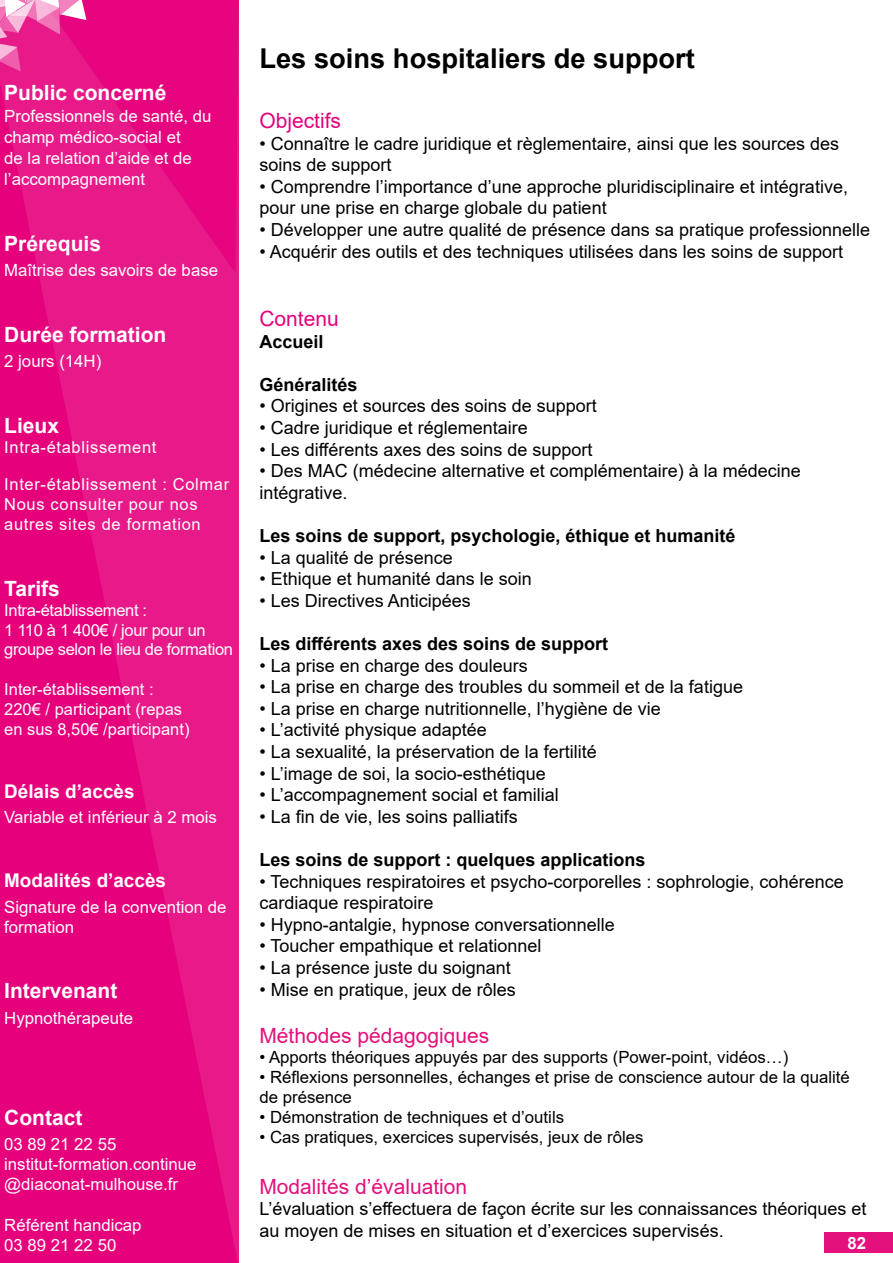
<style>
.page{position:relative;width:893px;height:1263px;background:#fff}
.page>*{position:absolute;margin:0;border:0;box-sizing:border-box;transform-origin:0 0}
.TITRES_DES_FORMATION{font:700 27.3px "Arial";color:#000}
.titres_colonnes{font:700 21px "Arial";color:#fff}
.t1{font:21px "Arial";color:#e4107c}
.t2{font:21px "Arial";color:#e6007c}
.texte_colonne{font:700 21px "Arial";color:#fff}
.texte_colonne-2{font:700 18.9px "Arial";color:#fff}
.t3{font:18px/21.6px "Arial";color:#000}
.t4{font:700 18px "Arial";color:#000}
.texte_colonne-3{font:16.8px/21px "Arial";color:#fff}
.t5{font:16.8px/20.1px "Arial";color:#000}
.t6{font:700 16.8px "Arial";color:#fff}
.texte_colonne-4{font:16.5px/20.1px "Arial";letter-spacing:.04em;color:#fff}
.texte_colonne-5{font:16.5px/19.8px "Arial";letter-spacing:-.02em;color:#fff}
.texte_colonne-6{font:16.5px/19.8px "Arial";color:#fff}
</style>
<div class="page">
<svg style="left:0;top:0;width:238px;height:1263px;background:#e60b81"></svg>
<div style="left:824px;top:1233px;width:68px;height:20px;background:#e4107c"></div>
<svg style="left:0;top:0;width:86px;height:72px;background:#ed4fa4"></svg>
<p class="titres_colonnes" style="left:4px;top:78px;width:164px">Public concerné</p>
<p class="texte_colonne-3" style="left:4px;top:106px;width:209px">Professionnels de santé, du</p>
<p class="texte_colonne-3" style="left:4px;top:127px;width:189px">champ médico-social et de la relation d’aide et de l’accompagnement</p>
<p class="texte_colonne" style="left:4px;top:229px;width:98px">Prérequis</p>
<p class="texte_colonne-3" style="left:4px;top:260px;width:215px">Maîtrise des savoirs de base</p>
<p class="titres_colonnes" style="left:4px;top:320px;width:164px">Durée formation</p>
<p class="texte_colonne-3" style="left:4px;top:351px;width:99px">2 jours (14H)</p>
<p class="titres_colonnes" style="left:4px;top:411px;width:56px">Lieux</p>
<p class="texte_colonne-4" style="left:4px;top:437px;width:154px">Intra-établissement</p>
<p class="texte_colonne-4" style="left:4px;top:474px;width:227px">Inter-établissement : Colmar</p>
<p class="texte_colonne-4" style="left:4px;top:494px;width:198px">Nous consulter pour nos autres sites de formation</p>
<p class="titres_colonnes" style="left:4px;top:574px;width:57px">Tarifs</p>
<p class="texte_colonne-5" style="left:4px;top:600px;width:144px">Intra-établissement :</p>
<p class="texte_colonne-5" style="left:4px;top:620px;width:230px">1 110 à 1 400€ / jour pour un groupe selon le lieu de formation</p>
<p class="texte_colonne-6" style="left:4px;top:679px;width:151px">Inter-établissement :</p>
<p class="texte_colonne-6" style="left:4px;top:699px;width:187px">220€ / participant (repas en sus 8,50€ /participant)</p>
<p class="texte_colonne-2" style="left:4px;top:778px;width:132px">Délais d’accès</p>
<p class="texte_colonne-3" style="left:4px;top:806px;width:214px">Variable et inférieur à 2 mois</p>
<p class="texte_colonne-2" style="left:4px;top:867px;width:163px">Modalités d’accès</p>
<p class="texte_colonne-3" style="left:4px;top:896px;width:224px;line-height:20.1px">Signature de la convention de formation</p>
<p class="titres_colonnes" style="left:4px;top:976px;width:115px">Intervenant</p>
<p class="texte_colonne-3" style="left:4px;top:1007px;width:130px">Hypnothérapeute</p>
<p class="titres_colonnes" style="left:4px;top:1102px;width:80px">Contact</p>
<p class="texte_colonne-3" style="left:4px;top:1134px;width:114px">03 89 21 22 55</p>
<p class="texte_colonne-3" style="left:4px;top:1154px;width:194px;line-height:20.1px">institut-formation.continue @diaconat-mulhouse.fr</p>
<p class="texte_colonne-3" style="left:4px;top:1214px;width:139px">Référent handicap</p>
<p class="texte_colonne-3" style="left:4px;top:1234px;width:114px">03 89 21 22 50</p>
<p class="TITRES_DES_FORMATION" style="left:259px;top:39px;width:437px">Les soins hospitaliers de support</p>
<p class="t2" style="left:259px;top:106px;width:83px">Objectifs</p>
<p class="t3" style="left:259px;top:132px;width:581px">• Connaître le cadre juridique et règlementaire, ainsi que les sources des soins de support</p>
<p class="t3" style="left:259px;top:176px;width:590px">• Comprendre l’importance d’une approche pluridisciplinaire et intégrative, pour une prise en charge globale du patient</p>
<p class="t3" style="left:259px;top:219px;width:612px">• Développer une autre qualité de présence dans sa pratique professionnelle</p>
<p class="t3" style="left:259px;top:240px;width:585px">• Acquérir des outils et des techniques utilisées dans les soins de support</p>
<p class="t2" style="left:259px;top:304px;width:81px">Contenu</p>
<p class="t4" style="left:259px;top:329px;width:66px">Accueil</p>
<p class="t4" style="left:259px;top:372px;width:100px">Généralités</p>
<p class="t3" style="left:259px;top:395px;width:339px">• Origines et sources des soins de support</p>
<p class="t3" style="left:259px;top:417px;width:270px">• Cadre juridique et réglementaire</p>
<p class="t3" style="left:259px;top:438px;width:335px">• Les différents axes des soins de support</p>
<p class="t3" style="left:259px;top:460px;width:543px">• Des MAC (médecine alternative et complémentaire) à la médecine intégrative.</p>
<p class="t4" style="left:259px;top:523px;width:478px">Les soins de support, psychologie, éthique et humanité</p>
<p class="t3" style="left:259px;top:546px;width:195px">• La qualité de présence</p>
<p class="t3" style="left:259px;top:568px;width:274px">• Ethique et humanité dans le soin</p>
<p class="t3" style="left:259px;top:590px;width:213px">• Les Directives Anticipées</p>
<p class="t4" style="left:259px;top:631px;width:350px">Les différents axes des soins de support</p>
<p class="t3" style="left:259px;top:654px;width:270px">• La prise en charge des douleurs</p>
<p class="t3" style="left:259px;top:676px;width:485px">• La prise en charge des troubles du sommeil et de la fatigue</p>
<p class="t3" style="left:259px;top:698px;width:403px">• La prise en charge nutritionnelle, l’hygiène de vie</p>
<p class="t3" style="left:259px;top:719px;width:229px">• L’activité physique adaptée</p>
<p class="t3" style="left:259px;top:741px;width:339px">• La sexualité, la préservation de la fertilité</p>
<p class="t3" style="left:259px;top:762px;width:288px">• L’image de soi, la socio-esthétique</p>
<p class="t3" style="left:259px;top:784px;width:301px">• L’accompagnement social et familial</p>
<p class="t3" style="left:259px;top:806px;width:260px">• La fin de vie, les soins palliatifs</p>
<p class="t4" style="left:259px;top:847px;width:388px">Les soins de support : quelques applications</p>
<p class="t3" style="left:259px;top:870px;width:586px">• Techniques respiratoires et psycho-corporelles : sophrologie, cohérence cardiaque respiratoire</p>
<p class="t3" style="left:259px;top:914px;width:357px">• Hypno-antalgie, hypnose conversationnelle</p>
<p class="t3" style="left:259px;top:935px;width:284px">• Toucher empathique et relationnel</p>
<p class="t3" style="left:259px;top:957px;width:253px">• La présence juste du soignant</p>
<p class="t3" style="left:259px;top:978px;width:258px">• Mise en pratique, jeux de rôles</p>
<p class="t1" style="left:259px;top:1021px;width:231px">Méthodes pédagogiques</p>
<p class="t5" style="left:259px;top:1046px;width:530px">• Apports théoriques appuyés par des supports (Power-point, vidéos…)</p>
<p class="t5" style="left:259px;top:1067px;width:592px">• Réflexions personnelles, échanges et prise de conscience autour de la qualité de présence</p>
<p class="t5" style="left:259px;top:1107px;width:306px">• Démonstration de techniques et d’outils</p>
<p class="t5" style="left:259px;top:1127px;width:386px">• Cas pratiques, exercices supervisés, jeux de rôles</p>
<p class="t1" style="left:259px;top:1172px;width:209px">Modalités d’évaluation</p>
<p class="t3" style="left:259px;top:1198px;width:608px">L’évaluation s’effectuera de façon écrite sur les connaissances théoriques et au moyen de mises en situation et d’exercices supervisés.</p>
<p class="t6" style="left:847px;top:1231px;width:20px">82</p>
</div>
